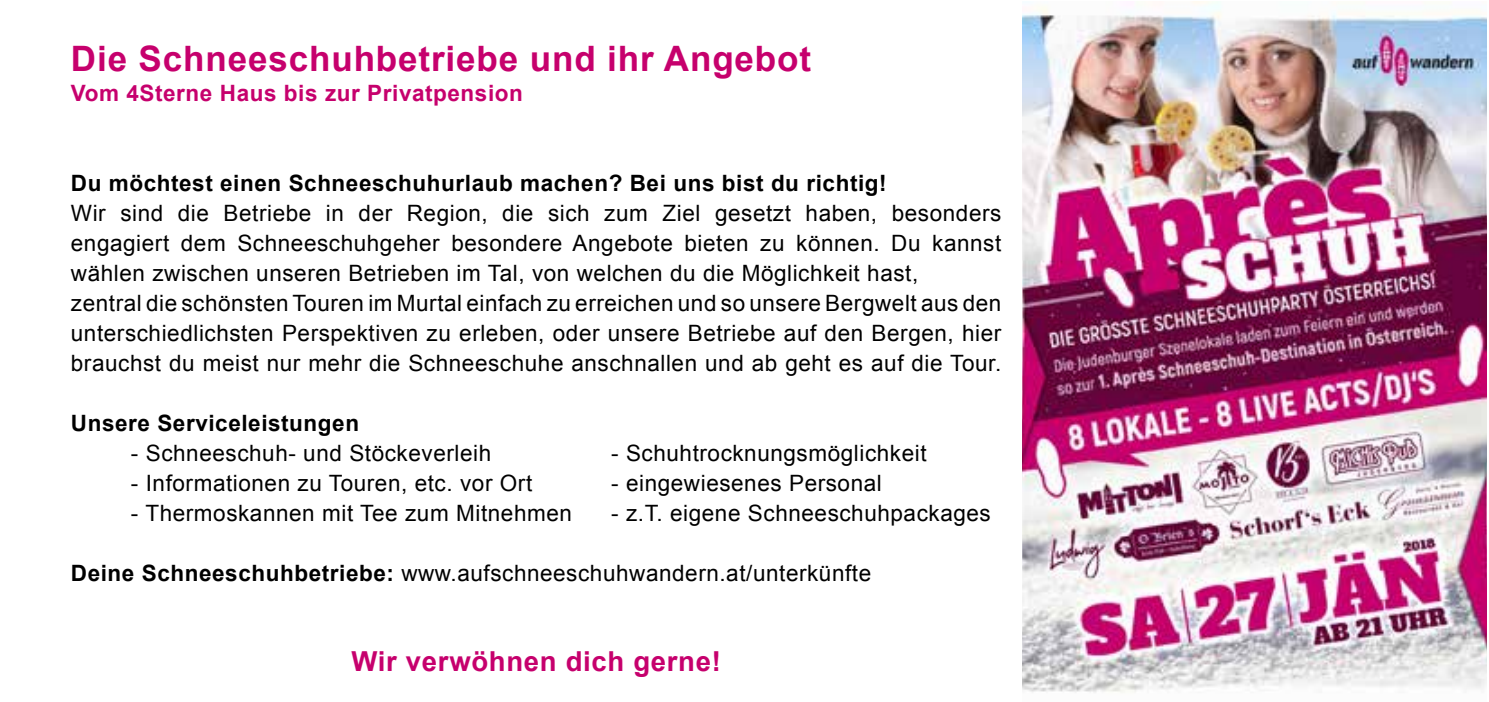
<style>
.page{position:relative;width:1489px;height:702px;background:#fff}
.page>*{position:absolute;margin:0;border:0;box-sizing:border-box;transform-origin:0 0}
.t1{font:700 35px "Arial";letter-spacing:.025em;color:#c6006d}
.t2{font:700 27.5px "Arial";letter-spacing:.025em;color:#c6006d}
.t3{font:22.5px/30px "Arial";letter-spacing:.025em;color:#000}
.t4{font:700 22.5px "Arial";letter-spacing:.025em;color:#000}
.t5{font:700 22.5px "Arial";letter-spacing:.025em;color:#c6006d}
.s1{font-weight:700}
</style>
<div class="page">
<img style="left:1022px;top:2px;width:464px;height:691px">
<h1 class="t1" style="left:71px;top:34px;width:741px">Die Schneeschuhbetriebe und ihr Angebot</h1>
<p class="t5" style="left:71px;top:77px;width:453px">Vom 4Sterne Haus bis zur Privatpension</p>
<p class="t4" style="left:71px;top:167px;width:817px">Du möchtest einen Schneeschuhurlaub machen? Bei uns bist du richtig!</p>
<p class="t3" style="left:71px;top:198px;width:932px">Wir sind die Betriebe in der Region, die sich zum Ziel gesetzt haben, besonders engagiert dem Schneeschuhgeher besondere Angebote bieten zu können. Du kannst wählen zwischen unseren Betrieben im Tal, von welchen du die Möglichkeit hast,<br>zentral die schönsten Touren im Murtal einfach zu erreichen und so unsere Bergwelt aus den unterschiedlichsten Perspektiven zu erleben, oder unsere Betriebe auf den Bergen, hier brauchst du meist nur mehr die Schneeschuhe anschnallen und ab geht es auf die Tour.</p>
<p class="t4" style="left:71px;top:407px;width:290px">Unsere Serviceleistungen</p>
<p class="t3" style="left:131px;top:438px;width:362px">- Schneeschuh- und Stöckeverleih</p>
<p class="t3" style="left:611px;top:438px;width:317px">- Schuhtrocknungsmöglichkeit</p>
<p class="t3" style="left:131px;top:468px;width:403px">- Informationen zu Touren, etc. vor Ort</p>
<p class="t3" style="left:611px;top:468px;width:272px">- eingewiesenes Personal</p>
<p class="t3" style="left:131px;top:498px;width:442px">- Thermoskannen mit Tee zum Mitnehmen</p>
<p class="t3" style="left:611px;top:498px;width:381px">- z.T. eigene Schneeschuhpackages</p>
<p class="t3" style="left:71px;top:558px;width:801px"><span class="s1">Deine Schneeschuhbetriebe:</span> www.aufschneeschuhwandern.at/unterkünfte</p>
<p class="t2" style="left:351px;top:642px;width:371px">Wir verwöhnen dich gerne!</p>
</div>
